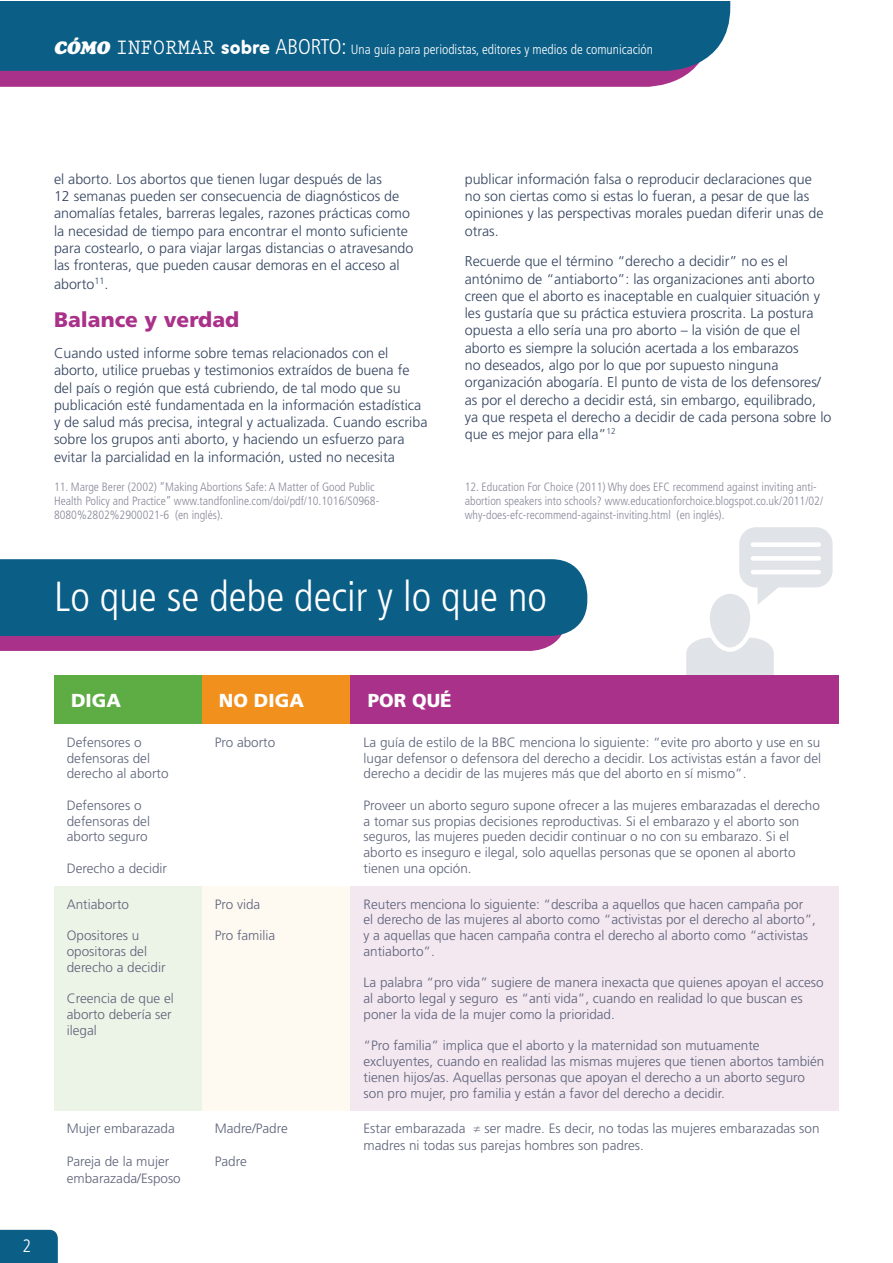
<style>
.page{position:relative;width:893px;height:1263px;background:#fff}
.page>*{position:absolute;margin:0;border:0;box-sizing:border-box;transform-origin:0 0}
.t1{font:300 condensed 42px "Frutiger LT Std";color:#fff}
.t2{font:900 21px "Frutiger LT Std";color:#aa3189}
.t3{font:900 18.75px "Frutiger LT Std";color:#fff}
.t4{font:300 condensed 18px "Frutiger LT Std";color:#fff}
.t5{font:300 14.25px/17.2px "Frutiger LT Std";color:#34445f}
.t6{font:300 13.5px/15.8px "Frutiger LT Std";color:#5d6379}
.t7{font:300 condensed 13.5px "Frutiger LT Std";color:#fff}
.t8{font:300 condensed 12px/14.2px "Frutiger LT Std";color:#88889a}
.s1{font-family:"Cooper Black Std";font-weight:400;font-style:italic;font-stretch:normal;font-size:17.85px}
.s2{font-family:"Prestige Elite Std";font-weight:700;font-stretch:normal;font-size:22.35px}
.s3{font-family:"VAG Round";font-weight:400;font-stretch:normal;font-size:19.5px}
.s4{font-size:21.3px}
</style>
<div class="page">
<div style="left:0;top:1230px;width:58px;height:33px;background:#0b5e86"></div>
<div style="left:686px;top:650px;width:88px;height:38px;background:linear-gradient(to right,#e0e3e7,#e0e3e7);border-radius:6px"></div>
<svg style="left:686px;top:590px;width:88px;height:79px"></svg>
<div style="left:738px;top:526px;width:96px;height:63px;background:#e0e3e7;border-radius:18px"></div>
<div style="left:736px;top:524px;width:100px;height:66px;border:3px solid #fff;border-radius:18px"></div>
<div style="left:753px;top:542px;width:66px;height:5px;background:#fff"></div>
<div style="left:753px;top:556px;width:66px;height:5px;background:#fff"></div>
<hr style="left:753px;top:570px;width:66px;height:4px;background:#fff">
<svg style="left:0;top:636px;width:561px;height:15px;background:#ab358b"></svg>
<div style="left:54px;top:676px;width:148px;height:48px;background:#5ead44"></div>
<div style="left:202px;top:676px;width:149px;height:48px;background:#f2901d"></div>
<div style="left:351px;top:676px;width:488px;height:48px;background:#aa3189"></div>
<div style="left:54px;top:886px;width:148px;height:224px;background:#ecf4e7"></div>
<div style="left:202px;top:886px;width:149px;height:224px;background:#fef9f1"></div>
<div style="left:351px;top:886px;width:488px;height:224px;background:#f3e7f0"></div>
<div style="left:0;top:559px;width:587px;height:77px;background:#0b5e86"></div>
<svg style="left:0;top:71px;width:691px;height:16px;background:#ac378c"></svg>
<div style="left:0;top:1px;width:730px;height:70px;background:#0b5e86"></div>
<p class="t7" style="left:54px;top:42px;width:601px"><span class="s1">CÓMO</span> <span class="s2">INFORMAR</span> <span class="s3">sobre</span> <span class="s4">ABORTO:</span> Una guía para periodistas, editores y medios de comunicación</p>
<p class="t5" style="left:54px;top:171px;width:361px">el aborto. Los abortos que tienen lugar después de las<br>12 semanas pueden ser consecuencia de diagnósticos de anomalías fetales, barreras legales, razones prácticas como la necesidad de tiempo para encontrar el monto suficiente para costearlo, o para viajar largas distancias o atravesando las fronteras, que pueden causar demoras en el acceso al</p>
<p class="t5" style="left:54px;top:276px;width:56px">aborto<sup>11</sup>.</p>
<h2 class="t2" style="left:54px;top:307px;width:187px">Balance y verdad</h2>
<p class="t5" style="left:54px;top:345px;width:375px">Cuando usted informe sobre temas relacionados con el aborto, utilice pruebas y testimonios extraídos de buena fe del país o región que está cubriendo, de tal modo que su publicación esté fundamentada en la información estadística y de salud más precisa, integral y actualizada. Cuando escriba sobre los grupos anti aborto, y haciendo un esfuerzo para evitar la parcialidad en la información, usted no necesita</p>
<p class="t8" style="left:54px;top:479px;width:327px">11. Marge Berer (2002) “Making Abortions Safe: A Matter of Good Public<br>Health Policy and Practice” www.tandfonline.com/doi/pdf/10.1016/S0968-<br>8080%2802%2900021-6 (en inglés).</p>
<p class="t5" style="left:465px;top:171px;width:360px">publicar información falsa o reproducir declaraciones que no son ciertas como si estas lo fueran, a pesar de que las opiniones y las perspectivas morales puedan diferir unas de otras.</p>
<p class="t5" style="left:465px;top:253px;width:368px">Recuerde que el término “derecho a decidir” no es el antónimo de “antiaborto”: las organizaciones anti aborto creen que el aborto es inaceptable en cualquier situación y les gustaría que su práctica estuviera proscrita. La postura opuesta a ello sería una pro aborto – la visión de que el aborto es siempre la solución acertada a los embarazos<br>no deseados, algo por lo que por supuesto ninguna organización abogaría. El punto de vista de los defensores/ as por el derecho a decidir está, sin embargo, equilibrado, ya que respeta el derecho a decidir de cada persona sobre lo que es mejor para ella”<sup>12</sup></p>
<p class="t8" style="left:465px;top:479px;width:360px">12. Education For Choice (2011) Why does EFC recommend against inviting anti&shy;abortion speakers into schools? www.educationforchoice.blogspot.co.uk/2011/02/ why-does-efc-recommend-against-inviting.html (en inglés).</p>
<h1 class="t1" style="left:54px;top:573px;width:495px">Lo que se debe decir y lo que no</h1>
<h3 class="t4" style="left:23px;top:1235px;width:10px">2</h3>
<h3 class="t3" style="left:71px;top:689px;width:52px">DIGA</h3>
<h3 class="t3" style="left:219px;top:689px;width:86px">NO DIGA</h3>
<h3 class="t3" style="left:368px;top:689px;width:85px">POR QUÉ</h3>
<p class="t6" style="left:67px;top:734px;width:103px">Defensores o defensoras del derecho al aborto</p>
<p class="t6" style="left:67px;top:797px;width:85px">Defensores o defensoras del aborto seguro</p>
<p class="t6" style="left:67px;top:860px;width:102px">Derecho a decidir</p>
<p class="t6" style="left:215px;top:734px;width:62px">Pro aborto</p>
<p class="t6" style="left:364px;top:734px;width:459px;text-align:justify">La guía de estilo de la BBC menciona lo siguiente: “evite pro aborto y use en su lugar defensor o defensora del derecho a decidir. Los activistas están a favor del derecho a decidir de las mujeres más que del aborto en sí mismo”.</p>
<p class="t6" style="left:364px;top:797px;width:458px">Proveer un aborto seguro supone ofrecer a las mujeres embarazadas el derecho a tomar sus propias decisiones reproductivas. Si el embarazo y el aborto son seguros, las mujeres pueden decidir continuar o no con su embarazo. Si el aborto es inseguro e ilegal, solo aquellas personas que se oponen al aborto tienen una opción.</p>
<p class="t6" style="left:67px;top:896px;width:64px">Antiaborto</p>
<p class="t6" style="left:67px;top:928px;width:100px">Opositores u opositoras del derecho a decidir</p>
<p class="t6" style="left:67px;top:991px;width:109px">Creencia de que el aborto debería ser ilegal</p>
<p class="t6" style="left:67px;top:1121px;width:109px">Mujer embarazada</p>
<p class="t6" style="left:67px;top:1153px;width:116px;line-height:16.5px">Pareja de la mujer embarazada/Esposo</p>
<p class="t6" style="left:215px;top:896px;width:47px">Pro vida</p>
<p class="t6" style="left:215px;top:928px;width:62px">Pro familia</p>
<p class="t6" style="left:215px;top:1121px;width:75px">Madre/Padre</p>
<p class="t6" style="left:215px;top:1154px;width:34px">Padre</p>
<p class="t6" style="left:364px;top:896px;width:454px">Reuters menciona lo siguiente: “describa a aquellos que hacen campaña por el derecho de las mujeres al aborto como “activistas por el derecho al aborto”, y a aquellas que hacen campaña contra el derecho al aborto como “activistas antiaborto”.</p>
<p class="t6" style="left:364px;top:975px;width:462px">La palabra “pro vida” sugiere de manera inexacta que quienes apoyan el acceso al aborto legal y seguro es “anti vida”, cuando en realidad lo que buscan es poner la vida de la mujer como la prioridad.</p>
<p class="t6" style="left:364px;top:1038px;width:462px">“Pro familia” implica que el aborto y la maternidad son mutuamente excluyentes, cuando en realidad las mismas mujeres que tienen abortos también tienen hijos/as. Aquellas personas que apoyan el derecho a un aborto seguro son pro mujer, pro familia y están a favor del derecho a decidir.</p>
<p class="t6" style="left:364px;top:1120px;width:457px;line-height:16.5px">Estar embarazada ≠ ser madre. Es decir, no todas las mujeres embarazadas son madres ni todas sus parejas hombres son padres.</p>
</div>
